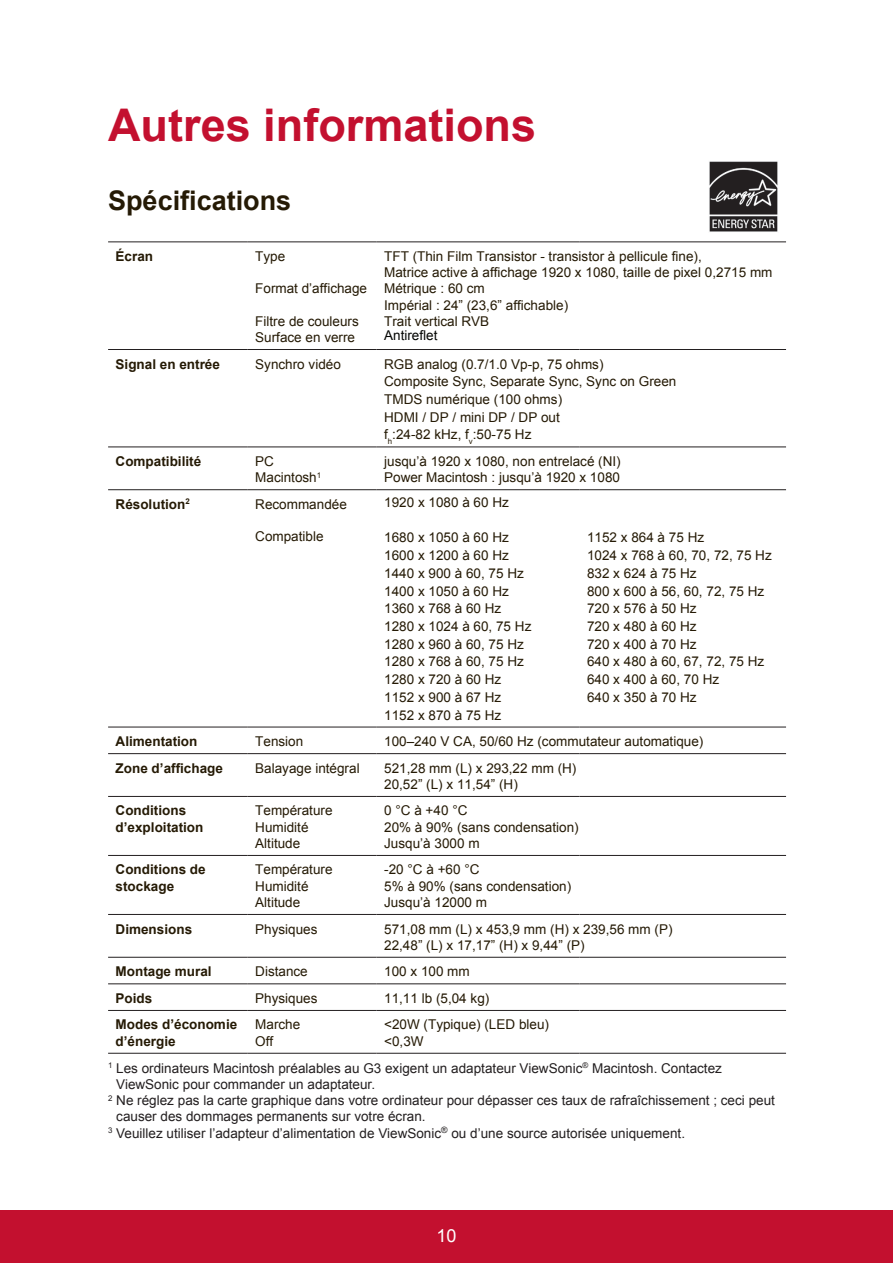
<style>
.page{position:relative;width:893px;height:1263px;background:#fff}
.page>*{position:absolute;margin:0;border:0;box-sizing:border-box;transform-origin:0 0}
.t1{font:700 45px "Arial";color:#c3102f}
.t2{font:700 27px "Arial";color:#251a05}
.t3{font:18px "Arial";color:#fff}
.t4{font:13.5px/17.7px "Arial";color:#251a05}
.t5{font:13.5px "Arial";color:#231f20}
.t6{font:700 13.5px/16.2px "Arial";color:#251a05}
.t7{font:13.5px "Arial";color:#040503}
</style>
<div class="page">
<div style="left:0;top:1210px;width:892px;height:53px;background:#c3102f"></div>
<hr style="left:108px;top:241px;width:140px;height:1px;background:#231f20">
<hr style="left:248px;top:241px;width:128px;height:1px;background:#231f20">
<hr style="left:376px;top:241px;width:203px;height:1px;background:#231f20">
<hr style="left:579px;top:241px;width:206px;height:1px;background:#231f20">
<hr style="left:108px;top:1052px;width:140px;height:1px;background:#231f20">
<hr style="left:248px;top:1052px;width:128px;height:1px;background:#231f20">
<hr style="left:376px;top:1052px;width:203px;height:1px;background:#231f20">
<hr style="left:579px;top:1052px;width:206px;height:1px;background:#231f20">
<hr style="left:108px;top:349px;width:140px;height:1px;background:#231f20">
<hr style="left:248px;top:349px;width:128px;height:1px;background:#231f20">
<hr style="left:376px;top:349px;width:203px;height:1px;background:#231f20">
<hr style="left:579px;top:349px;width:206px;height:1px;background:#231f20">
<hr style="left:108px;top:446px;width:140px;height:1px;background:#231f20">
<hr style="left:248px;top:446px;width:128px;height:1px;background:#231f20">
<hr style="left:376px;top:446px;width:203px;height:1px;background:#231f20">
<hr style="left:579px;top:446px;width:206px;height:1px;background:#231f20">
<hr style="left:108px;top:489px;width:140px;height:1px;background:#231f20">
<hr style="left:248px;top:489px;width:128px;height:1px;background:#231f20">
<hr style="left:108px;top:726px;width:140px;height:1px;background:#231f20">
<hr style="left:248px;top:726px;width:128px;height:1px;background:#231f20">
<hr style="left:108px;top:753px;width:140px;height:1px;background:#231f20">
<hr style="left:248px;top:753px;width:128px;height:1px;background:#231f20">
<hr style="left:376px;top:753px;width:203px;height:1px;background:#231f20">
<hr style="left:579px;top:753px;width:206px;height:1px;background:#231f20">
<hr style="left:108px;top:796px;width:140px;height:1px;background:#231f20">
<hr style="left:248px;top:796px;width:128px;height:1px;background:#231f20">
<hr style="left:376px;top:796px;width:203px;height:1px;background:#231f20">
<hr style="left:579px;top:796px;width:206px;height:1px;background:#231f20">
<hr style="left:108px;top:855px;width:140px;height:1px;background:#231f20">
<hr style="left:248px;top:855px;width:128px;height:1px;background:#231f20">
<hr style="left:376px;top:855px;width:203px;height:1px;background:#231f20">
<hr style="left:579px;top:855px;width:206px;height:1px;background:#231f20">
<hr style="left:108px;top:914px;width:140px;height:1px;background:#231f20">
<hr style="left:248px;top:914px;width:128px;height:1px;background:#231f20">
<hr style="left:376px;top:914px;width:203px;height:1px;background:#231f20">
<hr style="left:579px;top:914px;width:206px;height:1px;background:#231f20">
<hr style="left:108px;top:957px;width:140px;height:1px;background:#231f20">
<hr style="left:248px;top:957px;width:128px;height:1px;background:#231f20">
<hr style="left:376px;top:957px;width:203px;height:1px;background:#231f20">
<hr style="left:579px;top:957px;width:206px;height:1px;background:#231f20">
<hr style="left:108px;top:983px;width:140px;height:1px;background:#231f20">
<hr style="left:248px;top:983px;width:128px;height:1px;background:#231f20">
<hr style="left:376px;top:983px;width:203px;height:1px;background:#231f20">
<hr style="left:579px;top:983px;width:206px;height:1px;background:#231f20">
<hr style="left:108px;top:1010px;width:140px;height:1px;background:#231f20">
<hr style="left:248px;top:1010px;width:128px;height:1px;background:#231f20">
<hr style="left:376px;top:1010px;width:203px;height:1px;background:#231f20">
<hr style="left:579px;top:1010px;width:206px;height:1px;background:#231f20">
<hr style="left:376px;top:489px;width:203px;height:1px;background:#231f20">
<hr style="left:579px;top:489px;width:206px;height:1px;background:#231f20">
<hr style="left:376px;top:726px;width:203px;height:1px;background:#231f20">
<hr style="left:579px;top:726px;width:206px;height:1px;background:#231f20">
<img style="left:709px;top:161px;width:69px;height:71px">
<h1 class="t1" style="left:108px;top:95px;width:429px">Autres informations</h1>
<h2 class="t2" style="left:108px;top:182px;width:185px">Spécifications</h2>
<p class="t6" style="left:116px;top:248px;width:39px">Écran</p>
<p class="t4" style="left:255px;top:247px;width:32px">Type</p>
<p class="t4" style="left:255px;top:280px;width:113px">Format d’affichage</p>
<p class="t4" style="left:255px;top:313px;width:105px;line-height:16.2px">Filtre de couleurs<br>Surface en verre</p>
<p class="t4" style="left:384px;top:248px;width:389px;line-height:16.2px">TFT (Thin Film Transistor - transistor à pellicule fine),<br>Matrice active à affichage 1920 x 1080, taille de pixel 0,2715 mm Métrique : 60 cm<br>Impérial : 24” (23,6” affichable)<br>Trait vertical RVB</p>
<p class="t7" style="left:384px;top:326px;width:55px">Antireflet</p>
<p class="t6" style="left:115px;top:356px;width:106px">Signal en entrée</p>
<p class="t4" style="left:255px;top:355px;width:87px">Synchro vidéo</p>
<p class="t4" style="left:384px;top:355px;width:293px">RGB analog (0.7/1.0 Vp-p, 75 ohms)<br>Composite Sync, Separate Sync, Sync on Green<br>TMDS numérique (100 ohms)<br>HDMI / DP / mini DP / DP out<br>f<sub>h</sub>:24-82 kHz, f<sub>v</sub>:50-75 Hz</p>
<p class="t6" style="left:115px;top:453px;width:87px">Compatibilité</p>
<p class="t4" style="left:255px;top:453px;width:67px;line-height:16.2px">PC<br>Macintosh<sup>1</sup></p>
<p class="t4" style="left:384px;top:453px;width:238px;line-height:16.2px">jusqu’à 1920 x 1080, non entrelacé (NI)<br>Power Macintosh : jusqu’à 1920 x 1080</p>
<p class="t6" style="left:116px;top:496px;width:76px">Résolution<sup>2</sup></p>
<p class="t4" style="left:255px;top:495px;width:93px">Recommandée</p>
<p class="t4" style="left:255px;top:528px;width:70px">Compatible</p>
<p class="t4" style="left:384px;top:493px;width:126px">1920 x 1080 à 60 Hz</p>
<p class="t4" style="left:384px;top:529px;width:149px">1680 x 1050 à 60 Hz<br>1600 x 1200 à 60 Hz<br>1440 x 900 à 60, 75 Hz<br>1400 x 1050 à 60 Hz<br>1360 x 768 à 60 Hz<br>1280 x 1024 à 60, 75 Hz<br>1280 x 960 à 60, 75 Hz<br>1280 x 768 à 60, 75 Hz<br>1280 x 720 à 60 Hz<br>1152 x 900 à 67 Hz<br>1152 x 870 à 75 Hz</p>
<p class="t4" style="left:586px;top:529px;width:186px">1152 x 864 à 75 Hz<br>1024 x 768 à 60, 70, 72, 75 Hz<br>832 x 624 à 75 Hz<br>800 x 600 à 56, 60, 72, 75 Hz<br>720 x 576 à 50 Hz<br>720 x 480 à 60 Hz<br>720 x 400 à 70 Hz<br>640 x 480 à 60, 67, 72, 75 Hz<br>640 x 400 à 60, 70 Hz<br>640 x 350 à 70 Hz</p>
<p class="t6" style="left:116px;top:733px;width:83px">Alimentation</p>
<p class="t4" style="left:255px;top:732px;width:50px">Tension</p>
<p class="t4" style="left:384px;top:732px;width:320px">100–240 V CA, 50/60 Hz (commutateur automatique)</p>
<p class="t6" style="left:116px;top:760px;width:109px">Zone d’affichage</p>
<p class="t4" style="left:255px;top:759px;width:106px">Balayage intégral</p>
<p class="t4" style="left:384px;top:760px;width:194px;line-height:16.2px">521,28 mm (L) x 293,22 mm (H)<br>20,52” (L) x 11,54” (H)</p>
<p class="t6" style="left:116px;top:803px;width:89px">Conditions d’exploitation</p>
<p class="t4" style="left:255px;top:802px;width:79px;line-height:16.2px">Température<br>Humidité<br>Altitude</p>
<p class="t4" style="left:384px;top:802px;width:196px;line-height:16.2px">0 °C à +40 °C<br>20% à 90% (sans condensation)<br>Jusqu’à 3000 m</p>
<p class="t6" style="left:116px;top:862px;width:92px">Conditions de stockage</p>
<p class="t4" style="left:255px;top:861px;width:79px;line-height:16.2px">Température<br>Humidité<br>Altitude</p>
<p class="t4" style="left:384px;top:861px;width:188px;line-height:16.2px">-20 °C à +60 °C<br>5% à 90% (sans condensation)<br>Jusqu’à 12000 m</p>
<p class="t6" style="left:116px;top:921px;width:78px">Dimensions</p>
<p class="t4" style="left:255px;top:920px;width:64px">Physiques</p>
<p class="t4" style="left:384px;top:920px;width:290px;line-height:16.2px">571,08 mm (L) x 453,9 mm (H) x 239,56 mm (P)<br>22,48” (L) x 17,17” (H) x 9,44” (P)</p>
<p class="t6" style="left:116px;top:963px;width:98px">Montage mural</p>
<p class="t4" style="left:255px;top:962px;width:54px">Distance</p>
<p class="t4" style="left:384px;top:962px;width:87px">100 x 100 mm</p>
<p class="t6" style="left:116px;top:990px;width:38px">Poids</p>
<p class="t4" style="left:255px;top:989px;width:64px">Physiques</p>
<p class="t4" style="left:384px;top:989px;width:107px">11,11 lb (5,04 kg)</p>
<p class="t6" style="left:116px;top:1017px;width:123px">Modes d’économie d’énergie</p>
<p class="t4" style="left:255px;top:1016px;width:47px;line-height:16.2px">Marche<br>Off</p>
<p class="t4" style="left:384px;top:1016px;width:166px;line-height:16.2px">&lt;20W (Typique) (LED bleu) &lt;0,3W</p>
<p class="t5" style="left:108px;top:1059px;width:615px"><sup>1</sup> Les ordinateurs Macintosh préalables au G3 exigent un adaptateur ViewSonic<sup>®</sup> Macintosh. Contactez</p>
<p class="t5" style="left:116px;top:1075px;width:260px">ViewSonic pour commander un adaptateur.</p>
<p class="t5" style="left:108px;top:1091px;width:668px"><sup>2</sup> Ne réglez pas la carte graphique dans votre ordinateur pour dépasser ces taux de rafraîchissement ; ceci peut</p>
<p class="t5" style="left:116px;top:1107px;width:311px">causer des dommages permanents sur votre écran.</p>
<p class="t5" style="left:108px;top:1124px;width:578px"><sup>3</sup> Veuillez utiliser l’adapteur d’alimentation de ViewSonic<sup>®</sup> ou d’une source autorisée uniquement.</p>
<h3 class="t3" style="left:436px;top:1223px;width:22px">10</h3>
</div>
